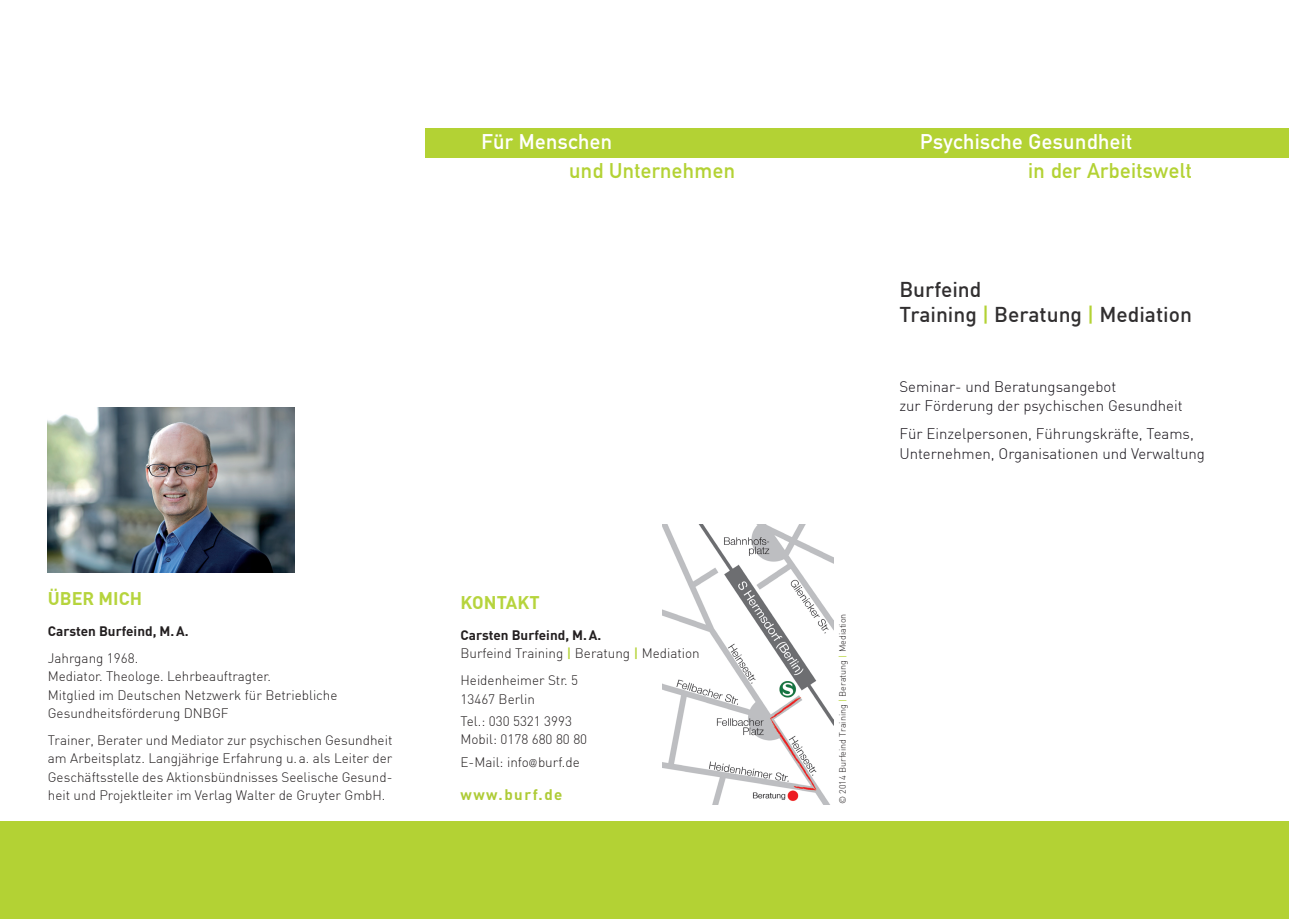
<style>
.page{position:relative;width:1289px;height:919px;background:#fff}
.page>*{position:absolute;margin:0;border:0;box-sizing:border-box;transform-origin:0 0}
.t1{font:500 21px/25.2px "DIN";color:#312f30}
.t2{font:21px "DIN Mittelschrift";letter-spacing:.02em;color:#fff}
.t3{font:21px "DIN Mittelschrift";letter-spacing:.02em;color:#b3d234}
.t4{font:700 18px "DIN";color:#b6d43d}
.t5{font:300 15px/19.5px "DIN";color:#151118}
.t6{font:700 15px "DIN";color:#aecb36}
.t7{font:300 13.5px/18.3px "DIN";color:#231f20}
.t8{font:700 13.5px "DIN";color:#231f20}
.t9{font:300 9px "DIN";color:#231f20}
.s1{font-weight:700}
.s2{font-weight:500;color:#b3d234}
.s3{font-family:"Olnova";font-size:10.95px}
.s4{color:#b3d234}
.s5{font-weight:400;color:#b3d234}
</style>
<div class="page">
<div style="left:0;top:821px;width:1288px;height:97px;background:#b3d234"></div>
<img style="left:663px;top:524px;width:170px;height:280px">
<img style="left:48px;top:407px;width:246px;height:165px">
<div style="left:857px;top:128px;width:431px;height:29px;background:#b3d234"></div>
<div style="left:425px;top:128px;width:434px;height:29px;background:#b3d234"></div>
<h1 class="t2" style="left:481px;top:130px;width:132px">Für Menschen</h1>
<h1 class="t3" style="left:569px;top:158px;width:167px">und Unternehmen</h1>
<h2 class="t4" style="left:48px;top:587px;width:96px">Über mich</h2>
<p class="t8" style="left:48px;top:622px;width:142px">Carsten Burfeind, M .A.</p>
<p class="t7" style="left:48px;top:649px;width:291px">Jahrgang 1968.<br>Mediator. Theologe. Lehrbeauftragter.<br>Mitglied im Deutschen Netzwerk für Betriebliche Gesundheitsförderung DNBGF</p>
<p class="t7" style="left:48px;top:730px;width:346px;text-align:justify">Trainer, Berater und Mediator zur psychischen Gesundheit am Arbeitsplatz. Langjährige Erfahrung u.a. als Leiter der Geschäftsstelle des Aktionsbündnisses Seelische Gesund&shy;heit und Projektleiter im Verlag Walter de Gruyter GmbH.</p>
<h2 class="t4" style="left:460px;top:590px;width:81px">Kontakt</h2>
<p class="t7" style="left:460px;top:626px;width:241px"><span class="s1">Carsten Burfeind, M .A.<br></span>Burfeind Training <span class="s2">|</span> Beratung <span class="s2">|</span> Mediation</p>
<p class="t7" style="left:460px;top:671px;width:119px">Heidenheimer Str. 5<br>13467 Berlin</p>
<p class="t7" style="left:460px;top:712px;width:128px">Tel.: 030 5321 3993<br>Mobil: 0178 680 80 80</p>
<p class="t7" style="left:460px;top:752px;width:121px">E-Mail: info<span class="s3">@</span>burf.de</p>
<p class="t6" style="left:460px;top:784px;width:103px">www.burf.de</p>
<h1 class="t2" style="left:920px;top:130px;width:213px">Psychische Gesundheit</h1>
<h1 class="t3" style="left:1028px;top:158px;width:165px">in der Arbeitswelt</h1>
<h1 class="t1" style="left:899px;top:276px;width:294px">Burfeind<br>Training <span class="s4">|</span> Beratung <span class="s4">|</span> Mediation</h1>
<p class="t5" style="left:899px;top:376px;width:285px">Seminar- und Beratungsangebot<br>zur Förderung der psychischen Gesundheit</p>
<p class="t5" style="left:899px;top:424px;width:307px">Für Einzelpersonen, Führungskräfte, Teams,<br>Unternehmen, Organisationen und Verwaltung</p>
<p class="t9" style="left:837px;top:804px;width:192px;rotate:-90deg">© 2014 Burfeind Training <span class="s5">|</span> Beratung <span class="s5">|</span> Mediation</p>
</div>
